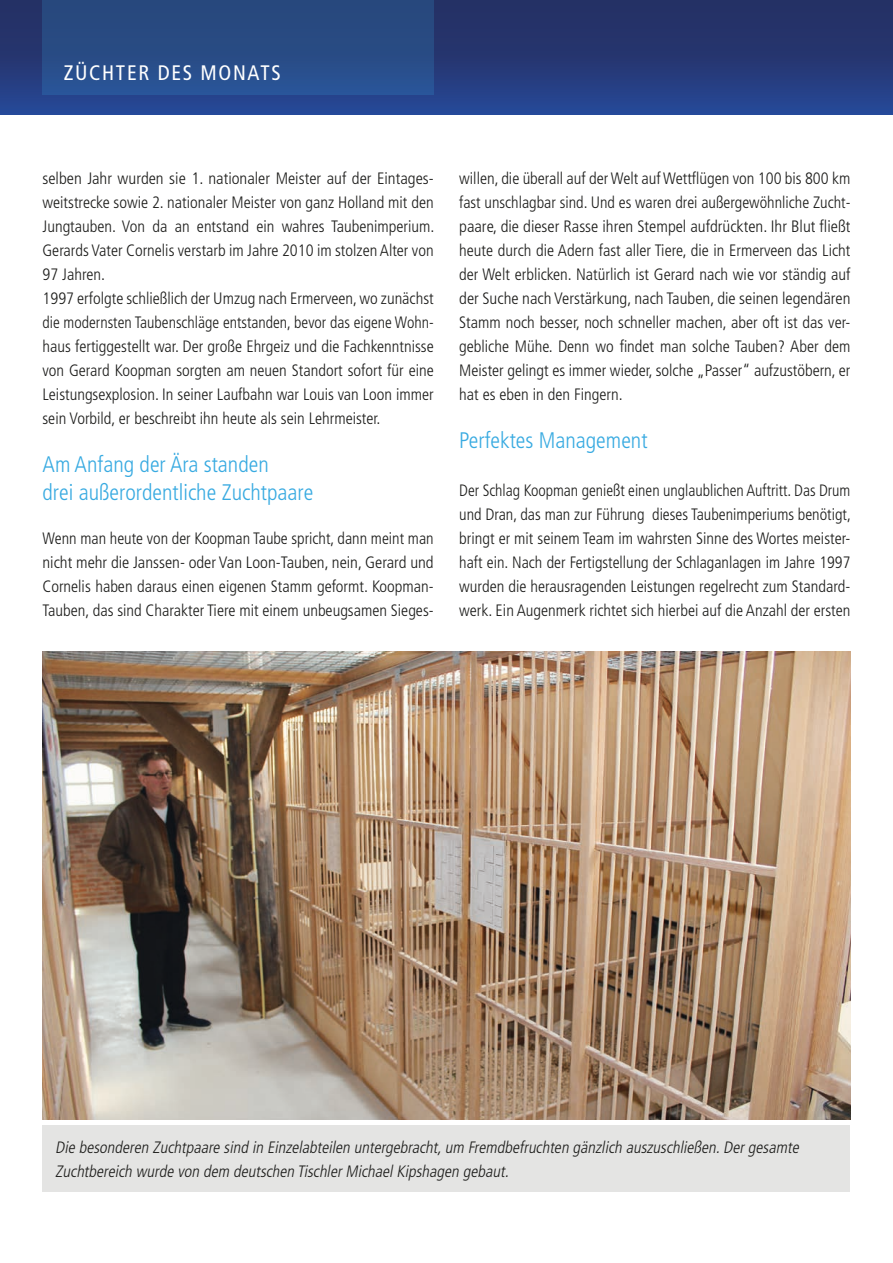
<style>
.page{position:relative;width:893px;height:1263px;background:#fff}
.page>*{position:absolute;margin:0;border:0;box-sizing:border-box;transform-origin:0 0}
.t1{font:300 condensed 22.5px/28.5px "Frutiger LT Std";color:#38aae1}
.t2{font:condensed 21px "Frutiger LT Std";letter-spacing:.08em;color:#fff}
.t3{font:300 condensed 16.5px/24px "Frutiger LT Std";color:#1d1d1b;text-align:justify}
.t4{font:300 condensed 16.5px/24px "Frutiger LT Std";color:#1d1d1b;text-align:justify;scale:.96 1}
.t5{font:italic 300 condensed 16.5px/24px "Frutiger LT Std";color:#1d1d1b}
</style>
<div class="page">
<div style="left:0;top:0;width:893px;height:115px;background:linear-gradient(to bottom,#252c5c,#264591)"></div>
<div style="left:43px;top:0;width:391px;height:95px;background:linear-gradient(to bottom,#274678,#2a5395)"></div>
<img style="left:43px;top:652px;width:807px;height:468px">
<div style="left:43px;top:1126px;width:807px;height:66px;background:#e4e4e3"></div>
<p class="t2" style="left:64px;top:60px;width:218px">ZÜCHTER DES MONATS</p>
<p class="t3" style="left:43px;top:166px;width:393px;text-align:left">selben Jahr wurden sie 1. nationaler Meister auf der Eintages&shy;weitstrecke sowie 2. nationaler Meister von ganz Holland mit den Jungtauben. Von da an entstand ein wahres Taubenimperium.<br>Gerards Vater Cornelis verstarb im Jahre 2010 im stolzen Alter von 97 Jahren.<br>1997 erfolgte schließlich der Umzug nach Ermerveen, wo zunächst die modernsten Taubenschläge entstanden, bevor das eigene Wohn&shy;haus fertiggestellt war. Der große Ehrgeiz und die Fachkenntnisse von Gerard Koopman sorgten am neuen Standort sofort für eine Leistungsexplosion. In seiner Laufbahn war Louis van Loon immer sein Vorbild, er beschreibt ihn heute als sein Lehrmeister.</p>
<h1 class="t1" style="left:43px;top:450px;width:272px">Am Anfang der Ära standen<br>drei außerordentliche Zuchtpaare</h1>
<p class="t3" style="left:43px;top:526px;width:393px">Wenn man heute von der Koopman Taube spricht, dann meint man nicht mehr die Janssen- oder Van Loon-Tauben, nein, Gerard und Cornelis haben daraus einen eigenen Stamm geformt. Koopman-Tauben, das sind Charakter Tiere mit einem unbeugsamen Sieges-</p>
<p class="t3" style="left:459px;top:166px;width:393px">willen, die überall auf der Welt auf Wettflügen von 100 bis 800 km fast unschlagbar sind. Und es waren drei außergewöhnliche Zucht&shy;paare, die dieser Rasse ihren Stempel aufdrückten. Ihr Blut fließt heute durch die Adern fast aller Tiere, die in Ermerveen das Licht der Welt erblicken. Natürlich ist Gerard nach wie vor ständig auf der Suche nach Verstärkung, nach Tauben, die seinen legendären Stamm noch besser, noch schneller machen, aber oft ist das ver&shy;gebliche Mühe. Denn wo findet man solche Tauben? Aber dem Meister gelingt es immer wieder, solche „Passer“ aufzustöbern, er hat es eben in den Fingern.</p>
<h1 class="t1" style="left:459px;top:426px;width:190px">Perfektes Management</h1>
<p class="t4" style="left:459px;top:478px;width:410px">Der Schlag Koopman genießt einen unglaublichen Auftritt. Das Drum und Dran, das man zur Führung dieses Taubenimperiums benötigt, bringt er mit seinem Team im wahrsten Sinne des Wortes meister&shy;haft ein. Nach der Fertigstellung der Schlaganlagen im Jahre 1997 wurden die herausragenden Leistungen regelrecht zum Standard&shy;werk. Ein Augenmerk richtet sich hierbei auf die Anzahl der ersten</p>
<p class="t5" style="left:55px;top:1135px;width:748px">Die besonderen Zuchtpaare sind in Einzelabteilen untergebracht,um Fremdbefruchten gänzlich auszuschließen.Dergesamte<br>Zuchtbereich wurde von dem deutschen TischlerMichaelKipshagen gebaut.</p>
</div>
